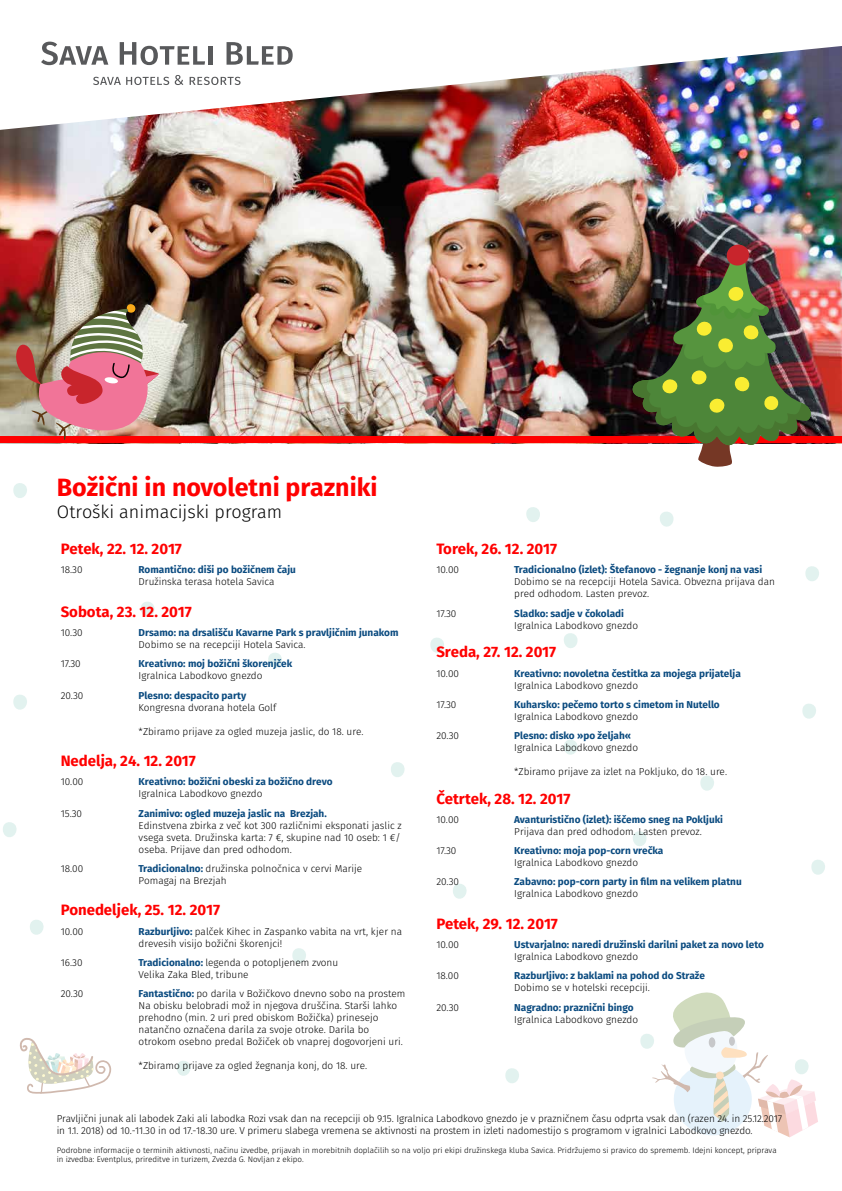
<style>
.page{position:relative;width:842px;height:1191px;background:#fff}
.page>*{position:absolute;margin:0;border:0;box-sizing:border-box;transform-origin:0 0}
.t1{font:700 25px "Fira Sans";color:#f00}
.t2{font:300 18px "Fira Sans";color:#000}
.t3{font:700 15px "Fira Sans";color:#f00}
.t4{font:300 10px/12px "Fira Sans";color:#000}
.t5{font:700 10px "Fira Sans";color:#0b4b80}
.t6{font:300 8px/9.6px "Fira Sans";color:#000}
.s1{font-weight:700;color:#0b4b80}
</style>
<div class="page">
<svg style="left:805px;top:566px;width:14px;height:15px"></svg>
<svg style="left:700px;top:776px;width:14px;height:15px"></svg>
<svg style="left:802px;top:703px;width:14px;height:16px"></svg>
<svg style="left:13px;top:694px;width:14px;height:16px"></svg>
<svg style="left:30px;top:920px;width:14px;height:15px"></svg>
<svg style="left:564px;top:740px;width:14px;height:15px"></svg>
<svg style="left:430px;top:637px;width:14px;height:16px"></svg>
<svg style="left:13px;top:483px;width:14px;height:15px"></svg>
<svg style="left:3px;top:822px;width:14px;height:15px"></svg>
<svg style="left:391px;top:762px;width:14px;height:15px"></svg>
<svg style="left:292px;top:948px;width:14px;height:15px"></svg>
<svg style="left:811px;top:860px;width:14px;height:15px"></svg>
<svg style="left:453px;top:884px;width:14px;height:15px"></svg>
<svg style="left:177px;top:1061px;width:14px;height:15px"></svg>
<svg style="left:505px;top:1068px;width:14px;height:15px"></svg>
<svg style="left:526px;top:507px;width:14px;height:15px"></svg>
<svg style="left:660px;top:511px;width:14px;height:16px"></svg>
<svg style="left:564px;top:633px;width:14px;height:15px"></svg>
<svg style="left:141px;top:602px;width:14px;height:15px"></svg>
<svg style="left:268px;top:653px;width:14px;height:15px"></svg>
<svg style="left:633px;top:831px;width:14px;height:15px"></svg>
<img style="left:0;top:130px;width:842px;height:306px">
<img style="left:0;top:41px;width:842px;height:89px">
<div style="left:0;top:436px;width:842px;height:7px;background:#f00"></div>
<svg style="left:19px;top:1038px;width:92px;height:55px"></svg>
<img style="left:632px;top:243px;width:183px;height:224px">
<img style="left:9px;top:303px;width:152px;height:141px">
<svg style="left:640px;top:992px;width:178px;height:145px"></svg>
<svg style="left:41px;top:42px;width:67px;height:23px"></svg>
<svg style="left:120px;top:42px;width:85px;height:23px"></svg>
<hr style="left:208px;top:46px;width:4px;height:19px;background:#58595b">
<svg style="left:227px;top:42px;width:66px;height:23px"></svg>
<svg style="left:93px;top:77px;width:76px;height:8px"></svg>
<svg style="left:175px;top:75px;width:8px;height:10px"></svg>
<svg style="left:190px;top:77px;width:51px;height:8px"></svg>
<h1 class="t1" style="left:57px;top:470px;width:322px">Božični in novoletni prazniki</h1>
<h2 class="t2" style="left:57px;top:499px;width:227px">Otroški animacijski program</h2>
<h3 class="t3" style="left:61px;top:538px;width:123px">Petek, 22. 12. 2017</h3>
<p class="t4" style="left:61px;top:564px;width:23px">18.30</p>
<p class="t5" style="left:139px;top:563px;width:159px">Romantično: diši po božičnem čaju</p>
<p class="t4" style="left:139px;top:576px;width:137px">Družinska terasa hotela Savica</p>
<h3 class="t3" style="left:61px;top:601px;width:133px">Sobota, 23. 12. 2017</h3>
<p class="t4" style="left:61px;top:627px;width:24px">10.30</p>
<p class="t5" style="left:139px;top:625px;width:261px">Drsamo: na drsališču Kavarne Park s pravljičnim junakom</p>
<p class="t4" style="left:139px;top:639px;width:168px">Dobimo se na recepciji Hotela Savica.</p>
<p class="t4" style="left:61px;top:658px;width:22px">17.30</p>
<p class="t5" style="left:139px;top:657px;width:155px">Kreativno: moj božični škorenjček</p>
<p class="t4" style="left:139px;top:670px;width:125px">Igralnica Labodkovo gnezdo</p>
<p class="t4" style="left:61px;top:690px;width:24px">20.30</p>
<p class="t5" style="left:139px;top:688px;width:109px">Plesno: despacito party</p>
<p class="t4" style="left:139px;top:702px;width:139px">Kongresna dvorana hotela Golf</p>
<p class="t4" style="left:139px;top:726px;width:226px">*Zbiramo prijave za ogled muzeja jaslic, do 18. ure.</p>
<h3 class="t3" style="left:61px;top:750px;width:137px">Nedelja, 24. 12. 2017</h3>
<p class="t4" style="left:61px;top:776px;width:24px">10.00</p>
<p class="t5" style="left:139px;top:775px;width:195px">Kreativno: božični obeski za božično drevo</p>
<p class="t4" style="left:139px;top:788px;width:125px">Igralnica Labodkovo gnezdo</p>
<p class="t4" style="left:61px;top:808px;width:23px">15.30</p>
<p class="t5" style="left:139px;top:806px;width:190px">Zanimivo: ogled muzeja jaslic na Brezjah.</p>
<p class="t4" style="left:139px;top:820px;width:265px;text-align:justify">Edinstvena zbirka z več kot 300 različnimi eksponati jaslic z vsega sveta. Družinska karta: 7 €, skupine nad 10 oseb: 1 €/ oseba. Prijave dan pred odhodom.</p>
<p class="t4" style="left:61px;top:863px;width:24px">18.00</p>
<p class="t4" style="left:139px;top:863px;width:225px"><span class="s1">Tradicionalno:</span> družinska polnočnica v cervi Marije<br>Pomagaj na Brezjah</p>
<h3 class="t3" style="left:61px;top:899px;width:161px">Ponedeljek, 25. 12. 2017</h3>
<p class="t4" style="left:61px;top:926px;width:24px">10.00</p>
<p class="t4" style="left:139px;top:926px;width:265px"><span class="s1">Razburljivo:</span> palček Kihec in Zaspanko vabita na vrt, kjer na drevesih visijo božični škorenjci!</p>
<p class="t4" style="left:61px;top:957px;width:23px">16.30</p>
<p class="t4" style="left:139px;top:957px;width:201px"><span class="s1">Tradicionalno:</span> legenda o potopljenem zvonu<br>Velika Zaka Bled, tribune</p>
<p class="t4" style="left:61px;top:988px;width:24px">20.30</p>
<p class="t4" style="left:139px;top:988px;width:268px"><span class="s1">Fantastično:</span> po darila v Božičkovo dnevno sobo na prostem Na obisku belobradi mož in njegova druščina. Starši lahko prehodno (min. 2 uri pred obiskom Božička) prinesejo natančno označena darila za svoje otroke. Darila bo otrokom osebno predal Božiček ob vnaprej dogovorjeni uri.</p>
<p class="t4" style="left:139px;top:1060px;width:230px">*Zbiramo prijave za ogled žegnanja konj, do 18. ure.</p>
<h3 class="t3" style="left:436px;top:538px;width:122px">Torek, 26. 12. 2017</h3>
<p class="t4" style="left:436px;top:564px;width:24px">10.00</p>
<p class="t5" style="left:514px;top:563px;width:249px">Tradicionalno (izlet): Štefanovo - žegnanje konj na vasi</p>
<p class="t4" style="left:514px;top:576px;width:262px">Dobimo se na recepciji Hotela Savica. Obvezna prijava dan pred odhodom. Lasten prevoz.</p>
<p class="t4" style="left:436px;top:608px;width:22px">17.30</p>
<p class="t5" style="left:514px;top:606px;width:111px">Sladko: sadje v čokoladi</p>
<p class="t4" style="left:514px;top:620px;width:125px">Igralnica Labodkovo gnezdo</p>
<h3 class="t3" style="left:436px;top:641px;width:121px">Sreda, 27. 12. 2017</h3>
<p class="t4" style="left:436px;top:667px;width:24px">10.00</p>
<p class="t5" style="left:514px;top:666px;width:228px">Kreativno: novoletna čestitka za mojega prijatelja</p>
<p class="t4" style="left:514px;top:679px;width:125px">Igralnica Labodkovo gnezdo</p>
<p class="t4" style="left:436px;top:699px;width:22px">17.30</p>
<p class="t5" style="left:514px;top:697px;width:207px">Kuharsko: pečemo torto s cimetom in Nutello</p>
<p class="t4" style="left:514px;top:711px;width:125px">Igralnica Labodkovo gnezdo</p>
<p class="t4" style="left:436px;top:730px;width:24px">20.30</p>
<p class="t5" style="left:514px;top:728px;width:118px">Plesno: disko »po željah«</p>
<p class="t4" style="left:514px;top:742px;width:125px">Igralnica Labodkovo gnezdo</p>
<p class="t4" style="left:514px;top:766px;width:214px">*Zbiramo prijave za izlet na Pokljuko, do 18. ure.</p>
<h3 class="t3" style="left:436px;top:788px;width:136px">Četrtek, 28. 12. 2017</h3>
<p class="t4" style="left:436px;top:814px;width:24px">10.00</p>
<p class="t5" style="left:514px;top:812px;width:210px">Avanturistično (izlet): iščemo sneg na Pokljuki</p>
<p class="t4" style="left:514px;top:826px;width:189px">Prijava dan pred odhodom. Lasten prevoz.</p>
<p class="t4" style="left:436px;top:845px;width:22px">17.30</p>
<p class="t5" style="left:514px;top:843px;width:151px">Kreativno: moja pop-corn vrečka</p>
<p class="t4" style="left:514px;top:857px;width:125px">Igralnica Labodkovo gnezdo</p>
<p class="t4" style="left:436px;top:876px;width:24px">20.30</p>
<p class="t5" style="left:514px;top:874px;width:229px">Zabavno: pop-corn party in film na velikem platnu</p>
<p class="t4" style="left:514px;top:888px;width:125px">Igralnica Labodkovo gnezdo</p>
<h3 class="t3" style="left:436px;top:913px;width:123px">Petek, 29. 12. 2017</h3>
<p class="t4" style="left:436px;top:939px;width:24px">10.00</p>
<p class="t5" style="left:514px;top:937px;width:251px">Ustvarjalno: naredi družinski darilni paket za novo leto</p>
<p class="t4" style="left:514px;top:951px;width:125px">Igralnica Labodkovo gnezdo</p>
<p class="t4" style="left:436px;top:970px;width:24px">18.00</p>
<p class="t5" style="left:514px;top:968px;width:192px">Razburljivo: z baklami na pohod do Straže</p>
<p class="t4" style="left:514px;top:982px;width:137px">Dobimo se v hotelski recepciji.</p>
<p class="t4" style="left:436px;top:1001px;width:24px">20.30</p>
<p class="t5" style="left:514px;top:1000px;width:121px">Nagradno: praznični bingo</p>
<p class="t4" style="left:514px;top:1013px;width:125px">Igralnica Labodkovo gnezdo</p>
<p class="t4" style="left:57px;top:1112px;width:727px">Pravljični junak ali labodek Zaki ali labodka Rozi vsak dan na recepciji ob 9.15. Igralnica Labodkovo gnezdo je v prazničnem času odprta vsak dan (razen 24. in 25.12.2017 in 1.1. 2018) od 10.-11.30 in od 17.-18.30 ure. V primeru slabega vremena se aktivnosti na prostem in izleti nadomestijo s programom v igralnici Labodkovo gnezdo.</p>
<p class="t6" style="left:57px;top:1145px;width:721px">Podrobne informacije o terminih aktivnosti, načinu izvedbe, prijavah in morebitnih doplačilih so na voljo pri ekipi družinskega kluba Savica. Pridržujemo si pravico do sprememb. Idejni koncept, priprava in izvedba: Eventplus, prireditve in turizem, Zvezda G. Novljan z ekipo.</p>
</div>
